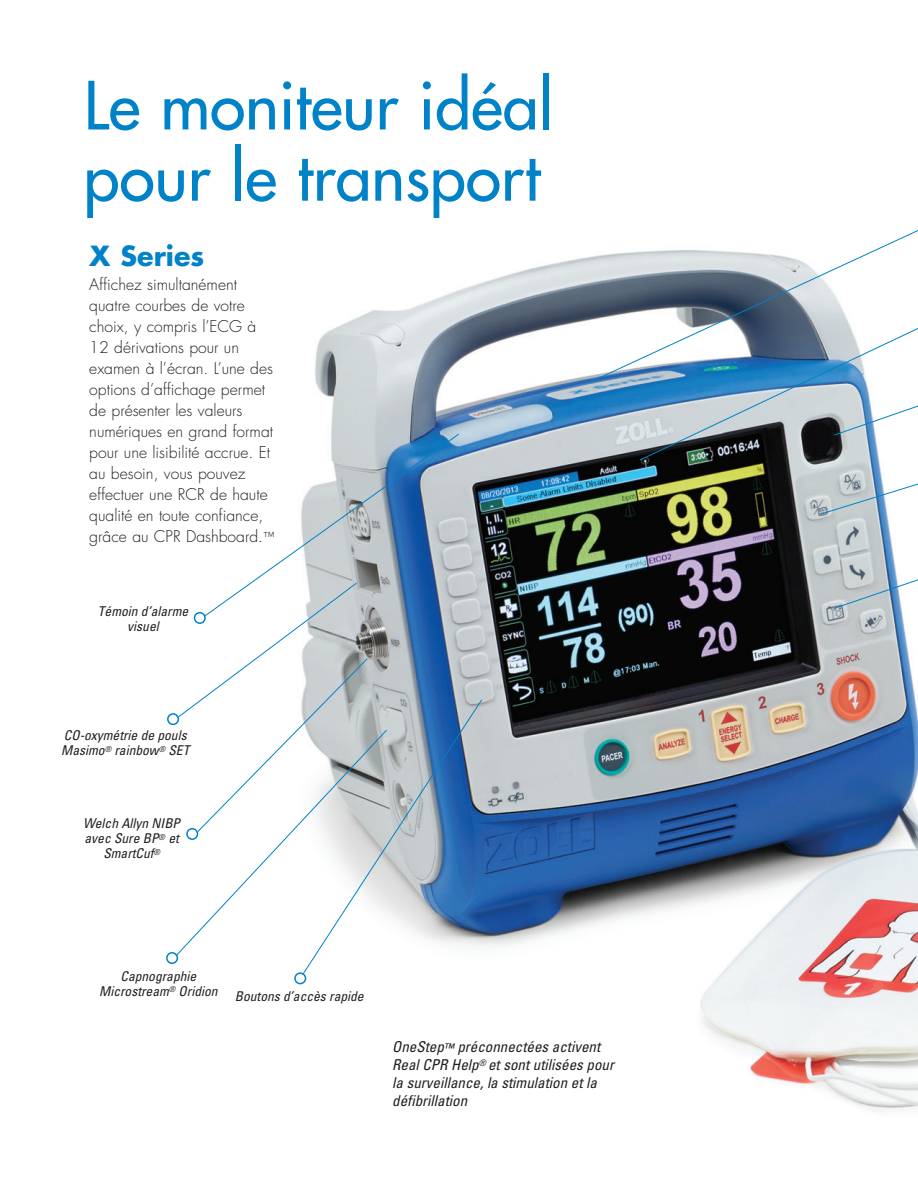
<style>
.page{position:relative;width:918px;height:1188px;background:#fff}
.page>*{position:absolute;margin:0;border:0;box-sizing:border-box;transform-origin:0 0}
.t1{font:500 64.65px/71.2px "Futura Std";color:#0082c8}
.t2{font:700 27px "Futura Std";color:#0082c8}
.t3{font:300 15.75px/21px "Futura Std";color:#231f20}
.t4{font:italic condensed 15px/18px "Univers";color:#231f20}
.t5{font:italic condensed 13.5px/15px "Univers";color:#231f20;text-align:center}
.s1{font-size:12px}
</style>
<div class="page">
<img style="left:166px;top:257px;width:752px;height:855px">
<svg style="left:175px;top:729px;width:127px;height:228px"></svg>
<div style="left:166px;top:952px;width:12px;height:12px;border:2px solid #0082c8;border-radius:50%"></div>
<svg style="left:820px;top:461px;width:98px;height:54px"></svg>
<svg style="left:833px;top:549px;width:85px;height:60px"></svg>
<svg style="left:589px;top:230px;width:329px;height:153px"></svg>
<div style="left:186px;top:828px;width:12px;height:12px;border:2px solid #0082c8;border-radius:50%"></div>
<svg style="left:639px;top:284px;width:279px;height:177px"></svg>
<svg style="left:302px;top:699px;width:181px;height:277px"></svg>
<div style="left:294px;top:972px;width:12px;height:12px;border:2px solid #0082c8;border-radius:50%"></div>
<svg style="left:204px;top:433px;width:256px;height:184px"></svg>
<svg style="left:177px;top:582px;width:191px;height:251px"></svg>
<div style="left:167px;top:713px;width:12px;height:12px;border:2px solid #0082c8;border-radius:50%"></div>
<p class="t1" style="left:84px;top:70px;width:471px">Le moniteur idéal pour le transport</p>
<p class="t2" style="left:89px;top:238px;width:117px">X Series</p>
<p class="t3" style="left:89px;top:274px;width:187px">Affichez simultanément quatre courbes de votre choix, y compris l’ECG à<br>12 dérivations pour un examen à l’écran. L’une des options d’affichage permet de présenter les valeurs numériques en grand format pour une lisibilité accrue. Et au besoin, vous pouvez effectuer une RCR de haute qualité en toute confiance, grâce au CPR Dashboard.<span class="s1">™</span></p>
<p class="t5" style="left:98px;top:603px;width:92px">Témoin d’alarme visuel</p>
<p class="t5" style="left:61px;top:728px;width:130px;text-align:left">CO-oxymétrie de pouls<br>Masimo<sup>®</sup> rainbow<sup>®</sup> SET</p>
<p class="t5" style="left:83px;top:816px;width:98px">Welch Allyn NIBP avec Sure BP<sup>®</sup> et<br>SmartCuf<sup>®</sup></p>
<p class="t5" style="left:99px;top:968px;width:120px">Capnographie<br>Microstream<sup>®</sup> Oridion</p>
<p class="t5" style="left:235px;top:989px;width:130px">Boutons d’accès rapide</p>
<p class="t4" style="left:392px;top:1037px;width:223px">OneStep<span class="s1">™</span> préconnectées activent<br>Real CPR Help<sup>®</sup> et sont utilisées pour la surveillance, la stimulation et la défibrillation</p>
</div>
